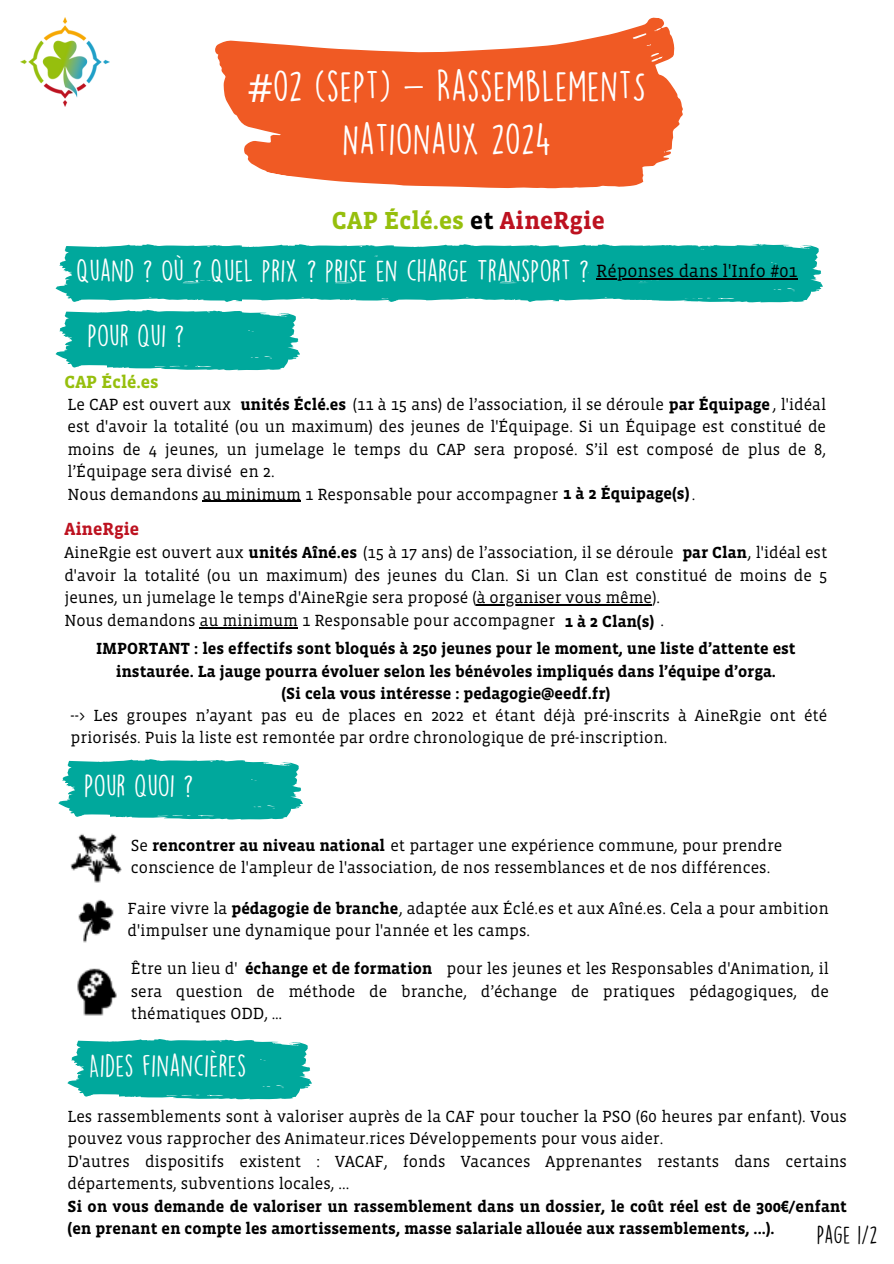
<style>
.page{position:relative;width:894px;height:1264px;background:#fff}
.page>*{position:absolute;margin:0;border:0;box-sizing:border-box;transform-origin:0 0}
.t1{font:38.85px/53.6px "DK Lemon Yellow Sun";color:#fff;text-align:center}
.t2{font:27.75px "DK Lemon Yellow Sun";color:#fff}
.t3{font:700 25.2px "Vista Slab OT";color:#96bf0d}
.t4{font:22.5px "DK Lemon Yellow Sun";color:#000}
.t5{font:18px "Vista Slab OT";color:#000}
.t6{font:700 18px "Vista Slab OT";color:#96bf0d}
.t7{font:700 18px "Vista Slab OT";color:#bd1220}
.t8{font:16.5px/22.5px "Vista Slab OT";color:#000}
.t9{font:700 16.5px/22.5px "Vista Slab OT";color:#000}
.s1{font-family:"Noto Sans"}
.s2{color:#000}
.s3{color:#bd1220}
.s4{font-weight:700}
.s5{font-weight:400}
</style>
<div class="page">
<svg style="left:215px;top:17px;width:468px;height:172px;fill:#f05a24"></svg>
<img style="left:20px;top:18px;width:89px;height:88px">
<svg style="left:56px;top:309px;width:244px;height:62px;background:#26b5aa"></svg>
<svg style="left:58px;top:759px;width:245px;height:61px;background:#23b4a9"></svg>
<svg style="left:56px;top:244px;width:766px;height:59px;background:#19afa5"></svg>
<svg style="left:67px;top:1039px;width:245px;height:60px;background:#20b2a8"></svg>
<img style="left:71px;top:833px;width:50px;height:50px">
<img style="left:78px;top:899px;width:36px;height:44px">
<img style="left:77px;top:968px;width:40px;height:48px">
<hr style="left:596px;top:278px;width:201px;height:1px;background:#000">
<hr style="left:203px;top:501px;width:98px;height:1px;background:#000">
<hr style="left:476px;top:604px;width:176px;height:1px;background:#000">
<hr style="left:200px;top:627px;width:98px;height:1px;background:#000">
<p class="t1" style="left:247px;top:62px;width:399px"><span class="s1">#</span>02 (SEPT) - RASSEMBLEMENTS<br>NATIONAUX 2024</p>
<p class="t3" style="left:332px;top:207px;width:274px">CAP Éclé.es <span class="s2">et</span> <span class="s3">AineRgie</span></p>
<p class="t2" style="left:76px;top:256px;width:514px">QUAND ? OÙ ? QUEL PRIX ? PRISE EN CHARGE TRANSPORT ?</p>
<h3 class="t5" style="left:596px;top:262px;width:202px">Réponses dans l'Info #01</h3>
<p class="t2" style="left:87px;top:321px;width:98px">POUR QUI ?</p>
<h3 class="t6" style="left:64px;top:373px;width:96px">CAP Éclé.es</h3>
<h5 class="t8" style="left:67px;top:393px;width:759px;text-align:justify;text-indent:173px"><span class="s4">unités Éclé.es</span> (11 à 15 ans) de l’association, il se déroule <span class="s4">par Équipage</span> , l'idéal est d'avoir la totalité (ou un maximum) des jeunes de l'Équipage. Si un Équipage est constitué de moins de 4 jeunes, un jumelage le temps du CAP sera proposé. S’il est composé de plus de 8, l’Équipage sera divisé en 2.</h5>
<p class="t8" style="left:67px;top:483px;width:629px">Nous demandons au minimum 1 Responsable pour accompagner <span class="s4">1 à 2 Équipage(s)</span>.</p>
<h5 class="t8" style="left:67px;top:393px;width:165px">Le CAP est ouvert aux</h5>
<p class="t7" style="left:64px;top:520px;width:76px">AineRgie</p>
<h5 class="t8" style="left:64px;top:542px;width:610px">AineRgie est ouvert aux <span class="s4">unités Aîné.es</span> (15 à 17 ans) de l’association, il se déroule</h5>
<h5 class="t8" style="left:64px;top:542px;width:764px;text-align:justify;text-indent:617px"><span class="s4">par Clan</span>, l'idéal est d'avoir la totalité (ou un maximum) des jeunes du Clan. Si un Clan est constitué de moins de 5 jeunes, un jumelage le temps d'AineRgie sera proposé (à organiser vous même).</h5>
<h5 class="t8" style="left:64px;top:609px;width:492px">Nous demandons au minimum 1 Responsable pour accompagner</h5>
<h5 class="t9" style="left:564px;top:610px;width:101px">1 à 2 Clan(s) <span class="s5">.</span></h5>
<h5 class="t9" style="left:96px;top:637px;width:701px;text-align:center">IMPORTANT : les effectifs sont bloqués à 250 jeunes pour le moment, une liste d’attente est instaurée. La jauge pourra évoluer selon les bénévoles impliqués dans l’équipe d’orga.<br>(Si cela vous intéresse : pedagogie@eedf.fr)</h5>
<p class="t8" style="left:71px;top:704px;width:758px">--&gt; Les groupes n’ayant pas eu de places en 2022 et étant déjà pré-inscrits à AineRgie ont été priorisés. Puis la liste est remontée par ordre chronologique de pré-inscription.</p>
<p class="t2" style="left:84px;top:770px;width:111px">POUR QUOI ?</p>
<h5 class="t8" style="left:131px;top:834px;width:653px">Se <span class="s4">rencontrer au niveau national</span> et partager une expérience commune, pour prendre conscience de l'ampleur de l'association, de nos ressemblances et de nos différences.</h5>
<p class="t8" style="left:128px;top:897px;width:702px">Faire vivre la <span class="s4">pédagogie de branche</span>, adaptée aux Éclé.es et aux Aîné.es. Cela a pour ambition d'impulser une dynamique pour l'année et les camps.</p>
<h3 class="t9" style="left:245px;top:957px;width:189px">échange et de formation</h3>
<h5 class="t8" style="left:131px;top:957px;width:108px">Être un lieu d'</h5>
<h5 class="t8" style="left:131px;top:957px;width:699px;text-align:justify;text-indent:316px">pour les jeunes et les Responsables d'Animation, il sera question de méthode de branche, d’échange de pratiques pédagogiques, de thématiques ODD, …</h5>
<p class="t2" style="left:89px;top:1051px;width:159px">AIDES FINANCIÈRES</p>
<p class="t8" style="left:67px;top:1105px;width:780px">Les rassemblements sont à valoriser auprès de la CAF pour toucher la PSO (60 heures par enfant). Vous pouvez vous rapprocher des Animateur.rices Développements pour vous aider.</p>
<p class="t8" style="left:67px;top:1150px;width:780px">D'autres dispositifs existent : VACAF, fonds Vacances Apprenantes restants dans certains départements, subventions locales, ...</p>
<p class="t9" style="left:67px;top:1195px;width:780px">Si on vous demande de valoriser un rassemblement dans un dossier, le coût réel est de 300€/enfant (en prenant en compte les amortissements, masse salariale allouée aux rassemblements, ...).</p>
<p class="t4" style="left:816px;top:1222px;width:62px">PAGE 1/2</p>
</div>
